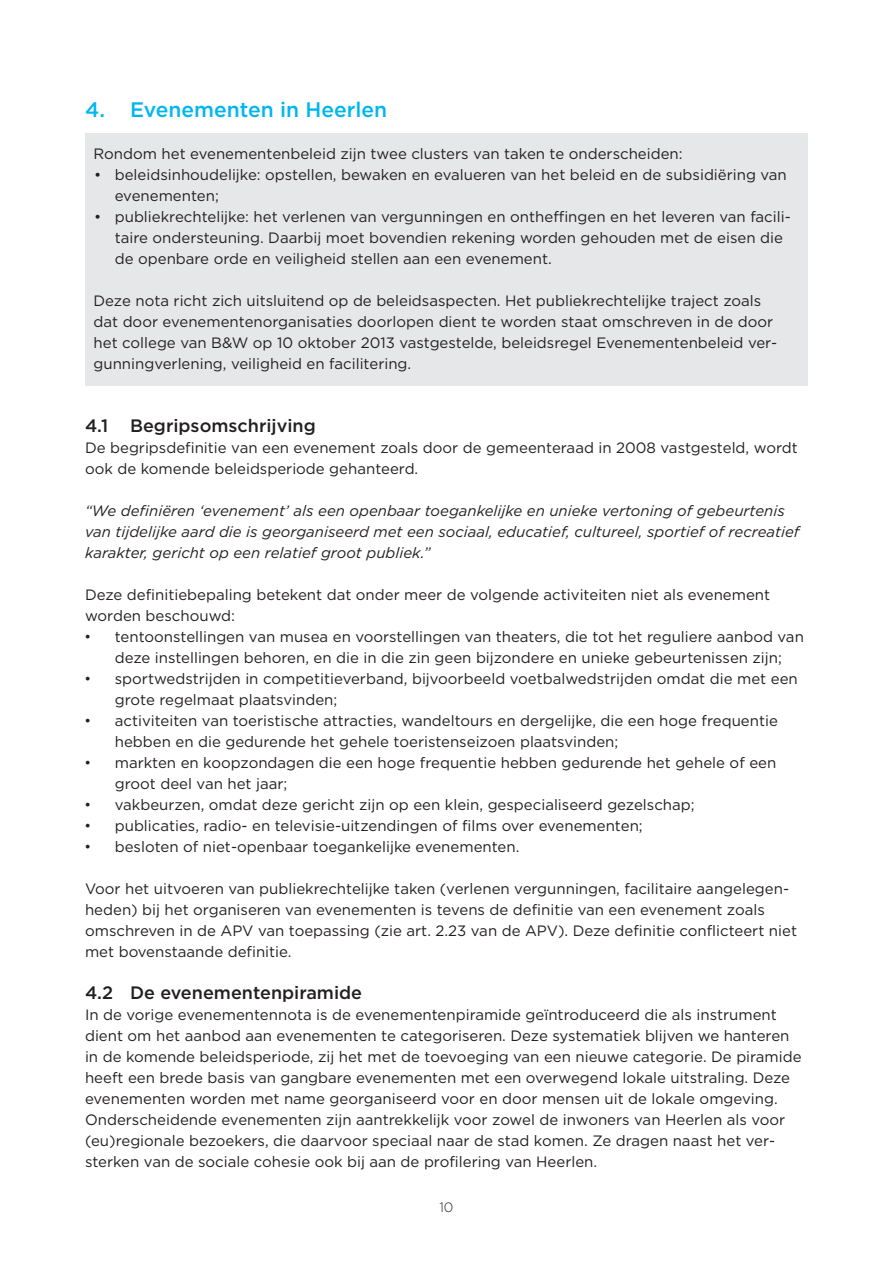
<style>
.page{position:relative;width:893px;height:1263px;background:#fff}
.page>*{position:absolute;margin:0;border:0;box-sizing:border-box;transform-origin:0 0}
.t1{font:500 21px "Gotham";color:#00b6f0}
.t2{font:500 18px "Gotham";color:#231f20}
.t3{font:15px/21px "Gotham";color:#231f20}
.t4{font:italic 15px/21px "Gotham";color:#231f20}
.t5{font:300 13.5px "Gotham";color:#231f20}
.s1{font-family:"Arial"}
</style>
<div class="page">
<div style="left:85px;top:133px;width:723px;height:253px;background:#e6e7e9"></div>
<h1 class="t1" style="left:85px;top:96px;width:304px">4. Evenementen in Heerlen</h1>
<p class="t3" style="left:94px;top:143px;width:591px">Rondom het evenementenbeleid zijn twee clusters van taken te onderscheiden:</p>
<p class="t3" style="left:115px;top:164px;width:674px;text-indent:-21px">• beleidsinhoudelijke: opstellen, bewaken en evalueren van het beleid en de subsidiëring van evenementen;</p>
<p class="t3" style="left:115px;top:206px;width:677px;text-indent:-21px">• publiekrechtelijke: het verlenen van vergunningen en ontheffingen en het leveren van facili&shy;taire ondersteuning. Daarbij moet bovendien rekening worden gehouden met de eisen die de openbare orde en veiligheid stellen aan een evenement.</p>
<p class="t3" style="left:94px;top:290px;width:683px">Deze nota richt zich uitsluitend op de beleidsaspecten. Het publiekrechtelijke traject zoals dat door evenementenorganisaties doorlopen dient te worden staat omschreven in de door het college van B&amp;W op 10 oktober 2013 vastgestelde, beleidsregel Evenementenbeleid ver&shy;gunningverlening, veiligheid en facilitering.</p>
<p class="t2" style="left:85px;top:414px;width:232px">4.1 Begripsomschrijving</p>
<p class="t3" style="left:85px;top:437px;width:714px">De begripsdefinitie van een evenement zoals door de gemeenteraad in 2008 vastgesteld, wordt ook de komende beleidsperiode gehanteerd.</p>
<p class="t4" style="left:85px;top:500px;width:716px">“We definiëren ‘evenement’ als een openbaar toegankelijke en unieke vertoning of gebeurtenis van tijdelijke aard die is georganiseerd met een sociaal, educatief, cultureel, sportief of recreatief karakter, gericht op een relatief groot publiek.”</p>
<p class="t3" style="left:85px;top:584px;width:687px">Deze definitiebepaling betekent dat onder meer de volgende activiteiten niet als evenement worden beschouwd:</p>
<p class="t3" style="left:85px;top:626px;width:720px;text-align:center"><span class="s1">•</span> tentoonstellingen van musea en voorstellingen van theaters, die tot het reguliere aanbod van deze instellingen behoren, en die in die zin geen bijzondere en unieke gebeurtenissen zijn;</p>
<p class="t3" style="left:115px;top:668px;width:684px;text-indent:-30px"><span class="s1">•</span> sportwedstrijden in competitieverband, bijvoorbeeld voetbalwedstrijden omdat die met een grote regelmaat plaatsvinden;</p>
<p class="t3" style="left:115px;top:710px;width:665px;text-indent:-30px"><span class="s1">•</span> activiteiten van toeristische attracties, wandeltours en dergelijke, die een hoge frequentie hebben en die gedurende het gehele toeristenseizoen plaatsvinden;</p>
<p class="t3" style="left:115px;top:752px;width:663px;text-indent:-30px"><span class="s1">•</span> markten en koopzondagen die een hoge frequentie hebben gedurende het gehele of een groot deel van het jaar;</p>
<p class="t3" style="left:85px;top:794px;width:611px"><span class="s1">•</span> vakbeurzen, omdat deze gericht zijn op een klein, gespecialiseerd gezelschap;</p>
<p class="t3" style="left:85px;top:815px;width:559px"><span class="s1">•</span> publicaties, radio- en televisie-uitzendingen of films over evenementen;</p>
<p class="t3" style="left:85px;top:836px;width:436px"><span class="s1">•</span> besloten of niet-openbaar toegankelijke evenementen.</p>
<p class="t3" style="left:85px;top:878px;width:713px">Voor het uitvoeren van publiekrechtelijke taken (verlenen vergunningen, facilitaire aangelegen&shy;heden) bij het organiseren van evenementen is tevens de definitie van een evenement zoals omschreven in de APV van toepassing (zie art. 2.23 van de APV). Deze definitie conflicteert niet met bovenstaande definitie.</p>
<p class="t2" style="left:85px;top:981px;width:279px">4.2 De evenementenpiramide</p>
<p class="t3" style="left:85px;top:1004px;width:718px">In de vorige evenementennota is de evenementenpiramide geïntroduceerd die als instrument dient om het aanbod aan evenementen te categoriseren. Deze systematiek blijven we hanteren in de komende beleidsperiode, zij het met de toevoeging van een nieuwe categorie. De piramide heeft een brede basis van gangbare evenementen met een overwegend lokale uitstraling. Deze evenementen worden met name georganiseerd voor en door mensen uit de lokale omgeving.<br>Onderscheidende evenementen zijn aantrekkelijk voor zowel de inwoners van Heerlen als voor (eu)regionale bezoekers, die daarvoor speciaal naar de stad komen. Ze dragen naast het ver&shy;sterken van de sociale cohesie ook bij aan de profilering van Heerlen.</p>
<p class="t5" style="left:439px;top:1199px;width:16px">10</p>
</div>
